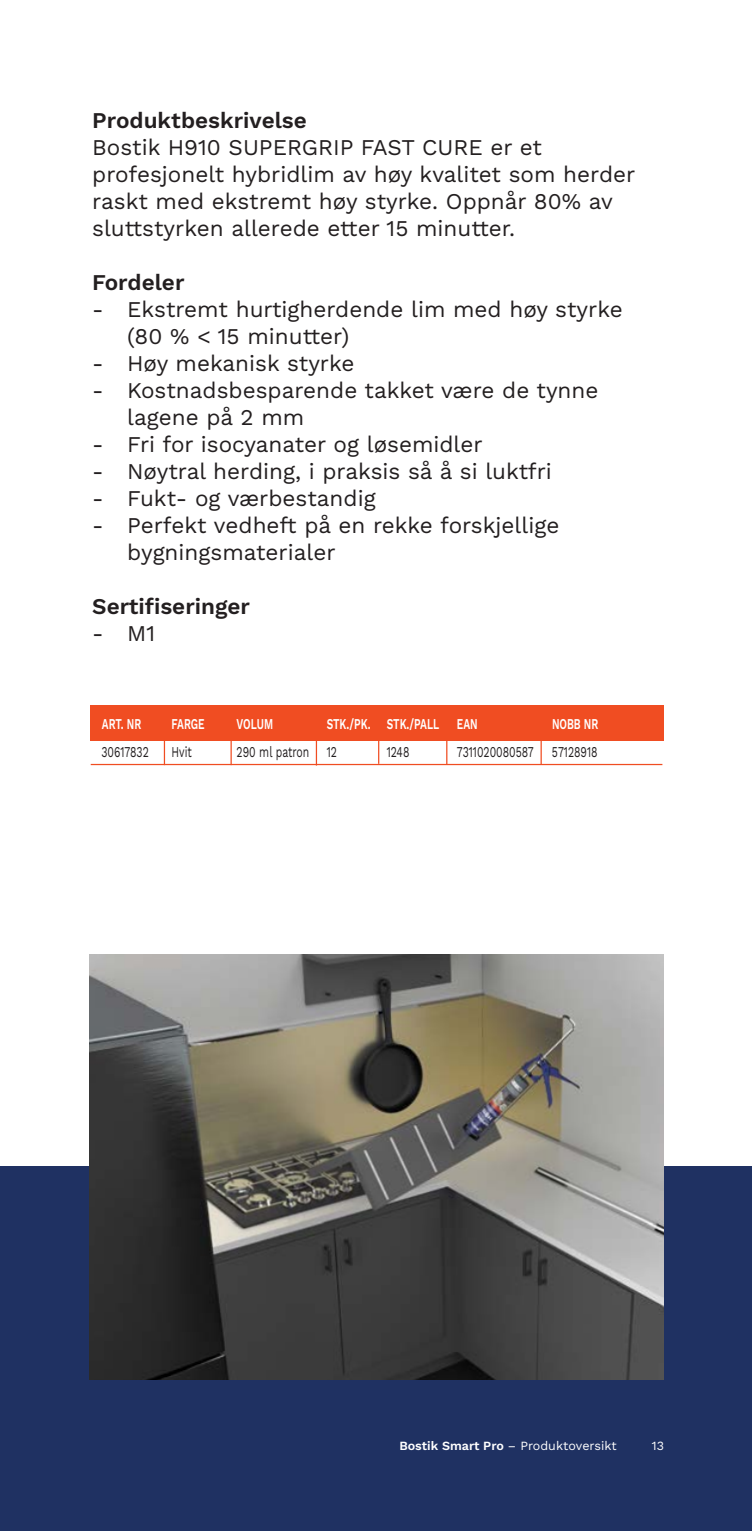
<style>
.page{position:relative;width:752px;height:1531px;background:#fff}
.page>*{position:absolute;margin:0;border:0;box-sizing:border-box;transform-origin:0 0}
.t1{font:22.5px/27px "Work Sans";color:#231f20}
.t2{font:600 22.5px "Work Sans";color:#231f20}
.t3{font:15px "Work Sans";color:#231f20;scale:.7 1}
.t4{font:600 15px "Work Sans";color:#fff;scale:.68 1}
.t5{font:12.5px "Work Sans";color:#fff}
.s1{font-weight:600}
</style>
<div class="page">
<div style="left:0;top:1166px;width:751px;height:365px;background:#1f3162"></div>
<img style="left:89px;top:954px;width:573px;height:425px">
<hr style="left:91px;top:764px;width:571px;height:1px;background:#f04d22">
<div style="left:90px;top:705px;width:573px;height:36px;background:#f04d22"></div>
<hr style="left:164px;top:709px;width:1px;height:56px;background:#f04d22">
<hr style="left:230px;top:709px;width:2px;height:56px;background:#f04d22">
<hr style="left:315px;top:710px;width:2px;height:55px;background:#f04d22">
<hr style="left:378px;top:708px;width:1px;height:56px;background:#f04d22">
<hr style="left:446px;top:708px;width:1px;height:56px;background:#f04d22">
<hr style="left:540px;top:708px;width:1px;height:56px;background:#f04d22">
<p class="t2" style="left:92px;top:103px;width:216px">Produktbeskrivelse</p>
<p class="t1" style="left:92px;top:133px;width:544px">Bostik H910 SUPERGRIP FAST CURE er et profesjonelt hybridlim av høy kvalitet som herder raskt med ekstremt høy styrke. Oppnår 80% av sluttstyrken allerede etter 15 minutter.</p>
<p class="t2" style="left:92px;top:265px;width:94px">Fordeler</p>
<p class="t1" style="left:127px;top:295px;width:496px;text-indent:-35px">- Ekstremt hurtigherdende lim med høy styrke (80 % &lt; 15 minutter)</p>
<p class="t1" style="left:92px;top:349px;width:264px">- Høy mekanisk styrke</p>
<p class="t1" style="left:127px;top:376px;width:472px;text-indent:-35px">- Kostnadsbesparende takket være de tynne lagene på 2 mm</p>
<p class="t1" style="left:92px;top:430px;width:392px">- Fri for isocyanater og løsemidler</p>
<p class="t1" style="left:92px;top:457px;width:461px">- Nøytral herding, i praksis så å si luktfri</p>
<p class="t1" style="left:92px;top:484px;width:285px">- Fukt- og værbestandig</p>
<p class="t1" style="left:127px;top:511px;width:433px;text-indent:-35px">- Perfekt vedheft på en rekke forskjellige bygningsmaterialer</p>
<p class="t2" style="left:92px;top:589px;width:159px">Sertifiseringer</p>
<p class="t1" style="left:92px;top:619px;width:65px">- M1</p>
<p class="t4" style="left:102px;top:712px;width:60px">ART. NR</p>
<p class="t4" style="left:171px;top:712px;width:50px">FARGE</p>
<p class="t4" style="left:236px;top:712px;width:55px">VOLUM</p>
<p class="t4" style="left:326px;top:712px;width:223px">STK./PK. STK./PALL EAN</p>
<p class="t4" style="left:551px;top:712px;width:70px">NOBB NR</p>
<p class="t3" style="left:101px;top:740px;width:69px">30617832</p>
<p class="t3" style="left:171px;top:740px;width:31px">Hvit</p>
<p class="t3" style="left:236px;top:740px;width:145px">290 ml patron 12</p>
<p class="t3" style="left:386px;top:740px;width:34px">1248</p>
<p class="t3" style="left:456px;top:740px;width:203px">7311020080587 57128918</p>
<p class="t5" style="left:399px;top:1436px;width:219px"><span class="s1">Bostik Smart Pro</span> – Produktoversikt</p>
<p class="t5" style="left:651px;top:1436px;width:14px">13</p>
</div>
